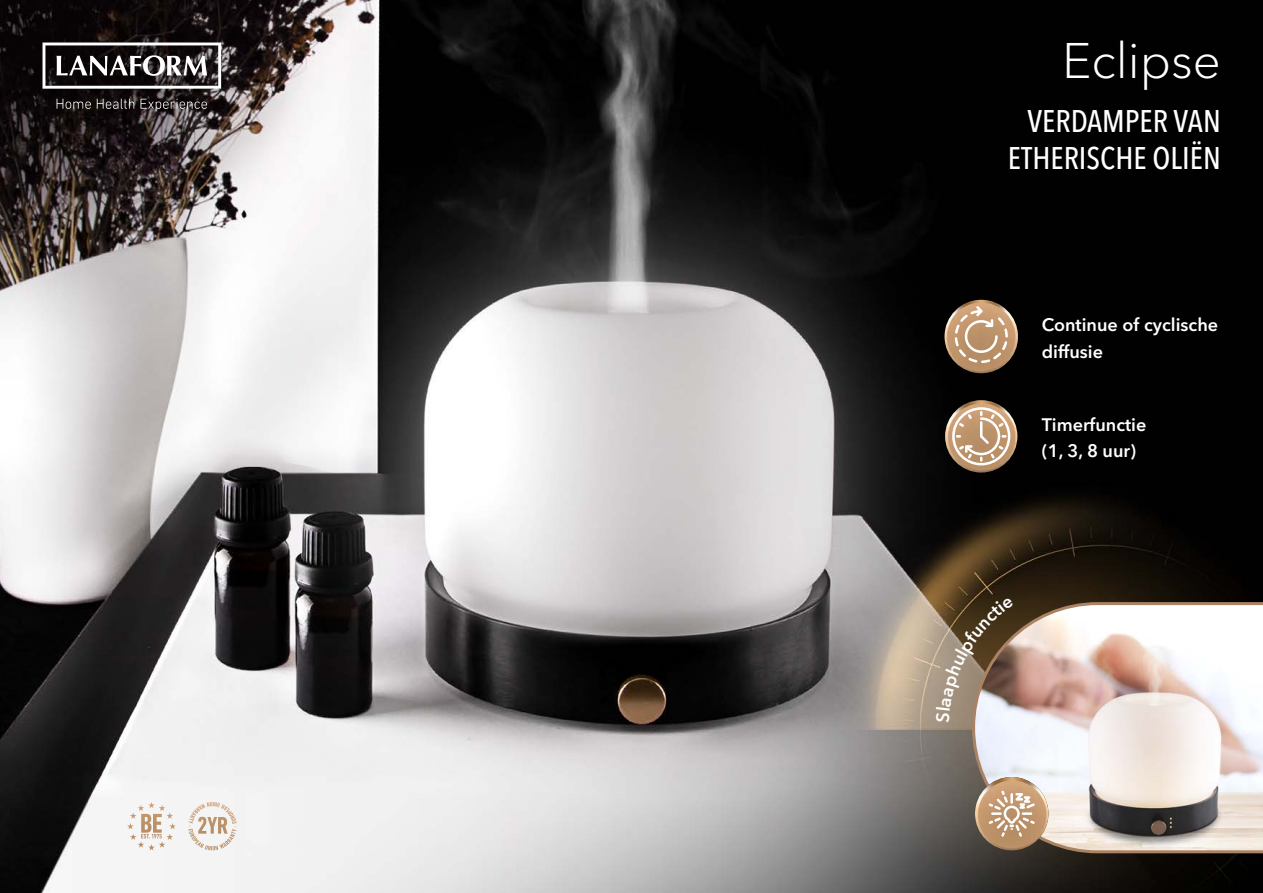
<style>
.page{position:relative;width:1263px;height:893px;background:#fff}
.page>*{position:absolute;margin:0;border:0;box-sizing:border-box;transform-origin:0 0}
.Product{font:300 49.5px "Avenir Next World";color:#fff}
.Function{font:500 condensed 31.05px/36.8px "Avenir Next LT Pro";color:#fff;text-align:right}
.Pictos_L{font:600 18px/26.2px "Avenir Next World";color:#fff}
</style>
<div class="page">
<img style="left:0;top:0;width:1263px;height:893px">
<svg style="left:43px;top:43px;width:178px;height:46px"></svg>
<svg style="left:57px;top:99px;width:34px;height:10px"></svg>
<svg style="left:97px;top:99px;width:37px;height:10px"></svg>
<svg style="left:141px;top:99px;width:66px;height:12px"></svg>
<svg style="left:127px;top:840px;width:49px;height:10px"></svg>
<img style="left:127px;top:802px;width:49px;height:38px">
<svg style="left:188px;top:802px;width:48px;height:48px"></svg>
<img style="left:201px;top:802px;width:19px;height:7px">
<svg style="left:970px;top:601px;width:293px;height:254px"></svg>
<img style="left:975px;top:777px;width:73px;height:73px;border-radius:37px">
<svg style="left:988px;top:791px;width:47px;height:46px"></svg>
<img style="left:945px;top:400px;width:72px;height:72px;border-radius:36px">
<img style="left:944px;top:300px;width:74px;height:73px;border-radius:37px">
<svg style="left:952px;top:407px;width:58px;height:58px"></svg>
<svg style="left:955px;top:306px;width:53px;height:57px;background:#c9a685"></svg>
<svg style="left:936px;top:597px;width:78px;height:125px;background:#81705d"></svg>
<p class="Product" style="left:1062px;top:21px;width:160px">Eclipse</p>
<p class="Function" style="left:1008px;top:102px;width:214px">VERDAMPER VAN<br>ETHERISCHE OLIËN</p>
<p class="Pictos_L" style="left:1042px;top:312px;width:178px">Continue of cyclische diffusie</p>
<p class="Pictos_L" style="left:1042px;top:412px;width:106px">Timerfunctie (1, 3, 8 uur)</p>
</div>
